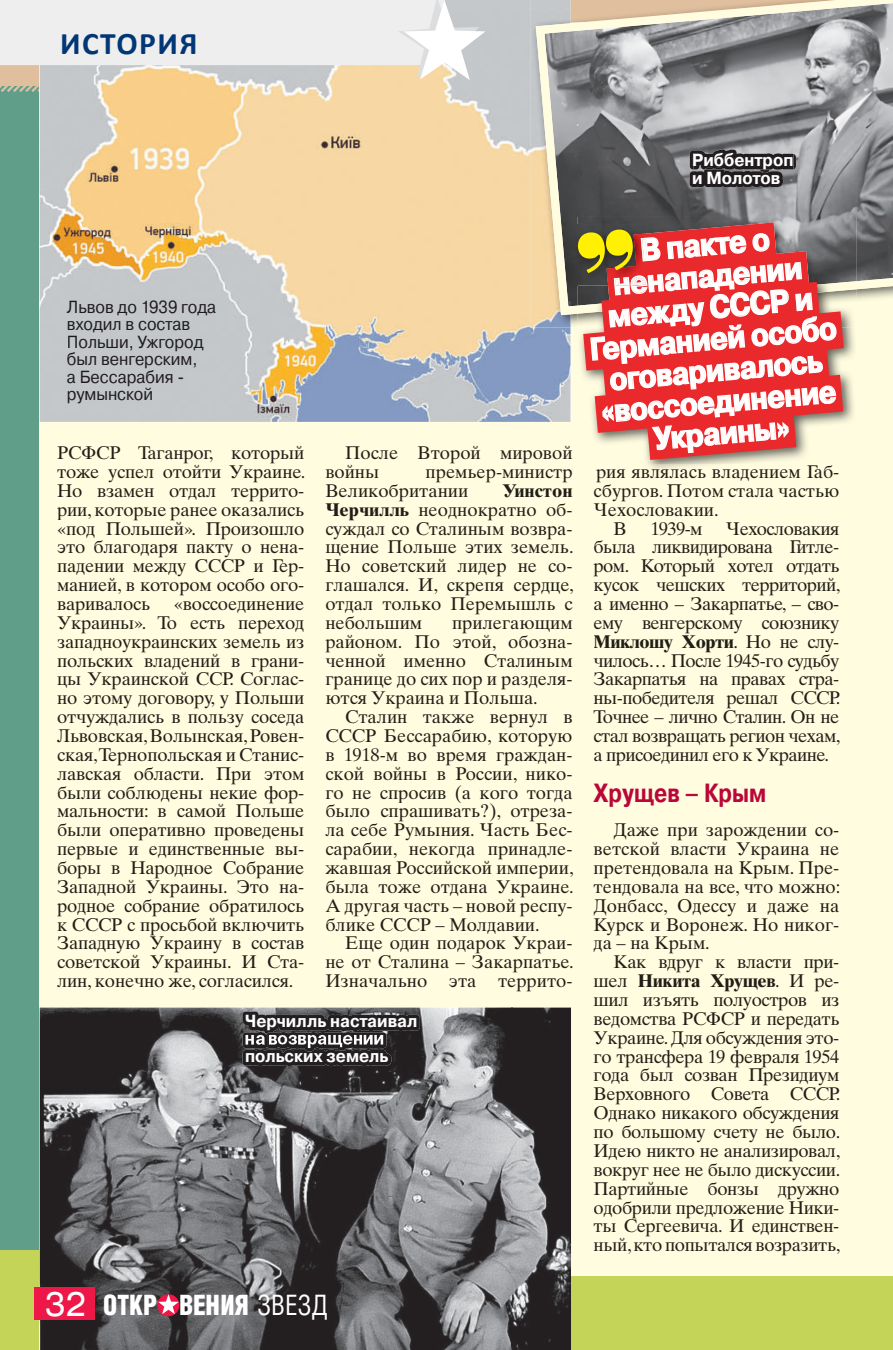
<style>
.page{position:relative;width:893px;height:1350px;background:#fff}
.page>*{position:absolute;margin:0;border:0;box-sizing:border-box;transform-origin:0 0}
.t1{font:700 31.5px/31.5px "Pragmatica";color:#fff;text-align:center;scale:.9 1}
.t2{font:700 31.5px "Calibri";letter-spacing:.045em;color:#013775}
.t3{font:900 28.18px "Helios Cond";color:#fff;scale:.92 1}
.t4{font:700 26.25px "Pragmatica";color:#ba0639;scale:.81 1}
.t5{font:18.38px/18.9px "Times Ten LTCYR";color:#211e17;text-align:justify}
.t6{font:17.5px/17.5px "Pragmatica";color:#1e1b1d;scale:.93 1}
.t7{font:700 17.5px/17.5px "Pragmatica";color:#fff;scale:.93 1}
.s1{font-weight:700}
.s2{font-family:"Helios Ext";font-weight:400;font-size:33.43px}
.s3{font-weight:400}
.s4{color:#fcfcfc}
.s5{color:#fdfdfd}
.s6{color:#f3f4f4}
</style>
<div class="page">
<div style="left:0;top:0;width:893px;height:1349px;background:#619e8a"></div>
<div style="left:0;top:1250px;width:893px;height:99px;background:#c4d458"></div>
<div style="left:40px;top:22px;width:853px;height:1253px;background:#fffce0"></div>
<hr style="left:892px;top:947px;width:1px;height:328px;background:#b41d15">
<img style="left:40px;top:0;width:530px;height:422px">
<svg style="left:0;top:0;width:485px;height:80px;background:#e9e7e4"></svg>
<img style="left:40px;top:1007px;width:531px;height:342px">
<img style="left:570px;top:315px;width:7px;height:12px">
<img style="left:530px;top:0;width:40px;height:327px">
<svg style="left:536px;top:0;width:357px;height:315px;background:#9b9a96"></svg>
<img style="left:577px;top:314px;width:279px;height:151px">
<img style="left:577px;top:217px;width:279px;height:64px">
<img style="left:577px;top:281px;width:279px;height:33px">
<img style="left:572px;top:224px;width:6px;height:61px">
<svg style="left:578px;top:222px;width:266px;height:238px;background:#da534d"></svg>
<div style="left:35px;top:1287px;width:60px;height:32px;background:#ed1748"></div>
<svg style="left:157px;top:1294px;width:22px;height:22px"></svg>
<svg style="left:158px;top:1294px;width:21px;height:19px"></svg>
<img style="left:690px;top:149px;width:106px;height:22px">
<img style="left:693px;top:153px;width:100px;height:16px">
<img style="left:689px;top:169px;width:94px;height:18px">
<img style="left:705px;top:169px;width:64px;height:4px">
<svg style="left:705px;top:168px;width:18px;height:2px"></svg>
<img style="left:242px;top:1011px;width:178px;height:22px">
<img style="left:243px;top:1049px;width:149px;height:17px">
<div style="left:67px;top:300px;width:149px;height:15px;background:#c3c7c9"></div>
<img style="left:68px;top:321px;width:122px;height:11px">
<div style="left:68px;top:335px;width:136px;height:16px;background:#c3c7c9"></div>
<div style="left:68px;top:352px;width:130px;height:16px;background:#c3c7c9"></div>
<div style="left:68px;top:370px;width:116px;height:16px;background:#c3c7c9"></div>
<img style="left:68px;top:388px;width:84px;height:15px">
<img style="left:267px;top:1031px;width:120px;height:20px">
<img style="left:243px;top:1031px;width:24px;height:17px">
<h1 class="t2" style="left:60px;top:30px;width:139px">ИСТОРИЯ</h1>
<p class="t7" style="left:692px;top:151px;width:111px">Риббентроп и Молотов</p>
<p class="t6" style="left:67px;top:298px;width:162px">Львов до 1939 года входил в состав<br>Польши, Ужгород был венгерским,<br>а Бессарабия - румынской</p>
<p class="t5" style="left:57px;top:443px;width:250px">РСФСР Таганрог, который тоже успел отойти Украине.<br>Но взамен отдал террито&shy;рии, которые ранее оказались «под Польшей». Произошло это благодаря пакту о нена&shy;падении между СССР и Гер&shy;манией, в котором особо ого&shy;варивалось</p>
<p class="t5" style="left:57px;top:594px;width:249px;text-indent:117px">«воссоединение Украины». То есть переход западноукраинских земель из польских владений в грани&shy;цы Украинской ССР. Соглас&shy;но этому договору, у Польши отчуждались в пользу соседа Львовская,Волынская,Ровен&shy;ская, Тернопольская и Станис&shy;лавская области. При этом были соблюдены некие фор&shy;мальности: в самой Польше были оперативно проведены первые и единственные вы&shy;боры в Народное Собрание Западной Украины. Это на&shy;родное собрание обратилось к СССР с просьбой включить Западную Украину в состав советской Украины. И Ста&shy;лин, конечно же, согласился.</p>
<p class="t5" style="left:325px;top:443px;width:249px;text-indent:20px">После Второй мировой войны</p>
<p class="t5" style="left:325px;top:462px;width:249px;text-indent:100px">премьер-министр<br>Великобритании</p>
<p class="t5" style="left:325px;top:481px;width:250px;text-indent:177px"><span class="s1">Уинстон Черчилль</span> неоднократно об&shy;суждал со Сталиным возвра&shy;щение Польше этих земель.<br>Но советский лидер не со&shy;глашался. И, скрепя сердце, отдал только Перемышль с небольшим</p>
<p class="t5" style="left:325px;top:613px;width:249px;text-indent:127px">прилегающим районом. По этой, обозна&shy;ченной именно Сталиным границе до сих пор и разделя&shy;ются Украина и Польша.</p>
<p class="t5" style="left:325px;top:707px;width:250px;text-indent:20px">Сталин также вернул в СССР Бессарабию, которую в 1918-м во время граждан&shy;ской войны в России, нико&shy;го не спросив (а кого тогда было спрашивать?), отреза&shy;ла себе Румыния. Часть Бес&shy;сарабии, некогда принадле&shy;жавшая Российской империи, была тоже отдана Украине.<br>А другая часть – новой респу&shy;блике СССР – Молдавии.</p>
<p class="t5" style="left:325px;top:933px;width:250px;text-indent:20px">Еще один подарок Украи&shy;не от Сталина – Закарпатье.<br>Изначально эта террито-</p>
<p class="t7" style="left:245px;top:1003px;width:187px;line-height:35px">Черчилль настаивал польских земель</p>
<h2 class="t3" style="left:45px;top:1289px;width:309px"><span class="s2">32</span> OТКР ВЕНИЯ <span class="s3">ЗВЕЗД</span></h2>
<h1 class="t1" style="left:580px;top:240px;width:277px;rotate:-5deg"><span class="s4">В</span> пакте о <span class="s5">н</span><span class="s6">е</span>нападении между СССР и<br>Германией особо оговаривалось «воссоединение<br>Украины»</h1>
<p class="t5" style="left:596px;top:462px;width:245px">рия являлась владением Габ-</p>
<p class="t5" style="left:594px;top:481px;width:247px">сбургов. Потом стала частью</p>
<p class="t5" style="left:594px;top:500px;width:127px">Чехословакии.</p>
<p class="t5" style="left:613px;top:518px;width:15px">В</p>
<p class="t5" style="left:651px;top:518px;width:53px">1939-м</p>
<p class="t5" style="left:594px;top:518px;width:248px;text-indent:132px">Чехословакия была ликвидирована Гитле&shy;ром. Который хотел отдать кусок чешских территорий, а именно – Закарпатье, – сво&shy;ему венгерскому союзнику <span class="s1">Миклошу Хорти</span>. Но не слу&shy;чилось… После 1945-го судьбу Закарпатья на правах стра&shy;ны-победителя решал СССР.<br>Точнее – лично Сталин. Он не стал возвращать регион чехам, а присоединил его к Украине.</p>
<h3 class="t4" style="left:594px;top:776px;width:215px">Хрущев – Крым</h3>
<p class="t5" style="left:594px;top:820px;width:248px;text-indent:20px">Даже при зарождении со&shy;ветской власти Украина не претендовала на Крым. Пре&shy;тендовала на все, что можно:<br>Донбасс, Одессу и даже на Курск и Воронеж. Но никог&shy;да – на Крым.</p>
<p class="t5" style="left:594px;top:952px;width:248px;text-indent:20px">Как вдруг к власти при&shy;шел <span class="s1">Никита Хрущев</span>. И ре&shy;шил изъять полуостров из ведомства РСФСР и передать Украине. Для обсуждения это&shy;го трансфера 19 февраля 1954 года был созван Президиум Верховного Совета СССР.<br>Однако никакого обсуждения по большому счету не было.<br>Идею никто не анализировал, вокруг нее не было дискуссии.<br>Партийные бонзы дружно одобрили предложение Ники&shy;ты Сергеевича. И единствен&shy;ный, кто попытался возразить,</p>
</div>
